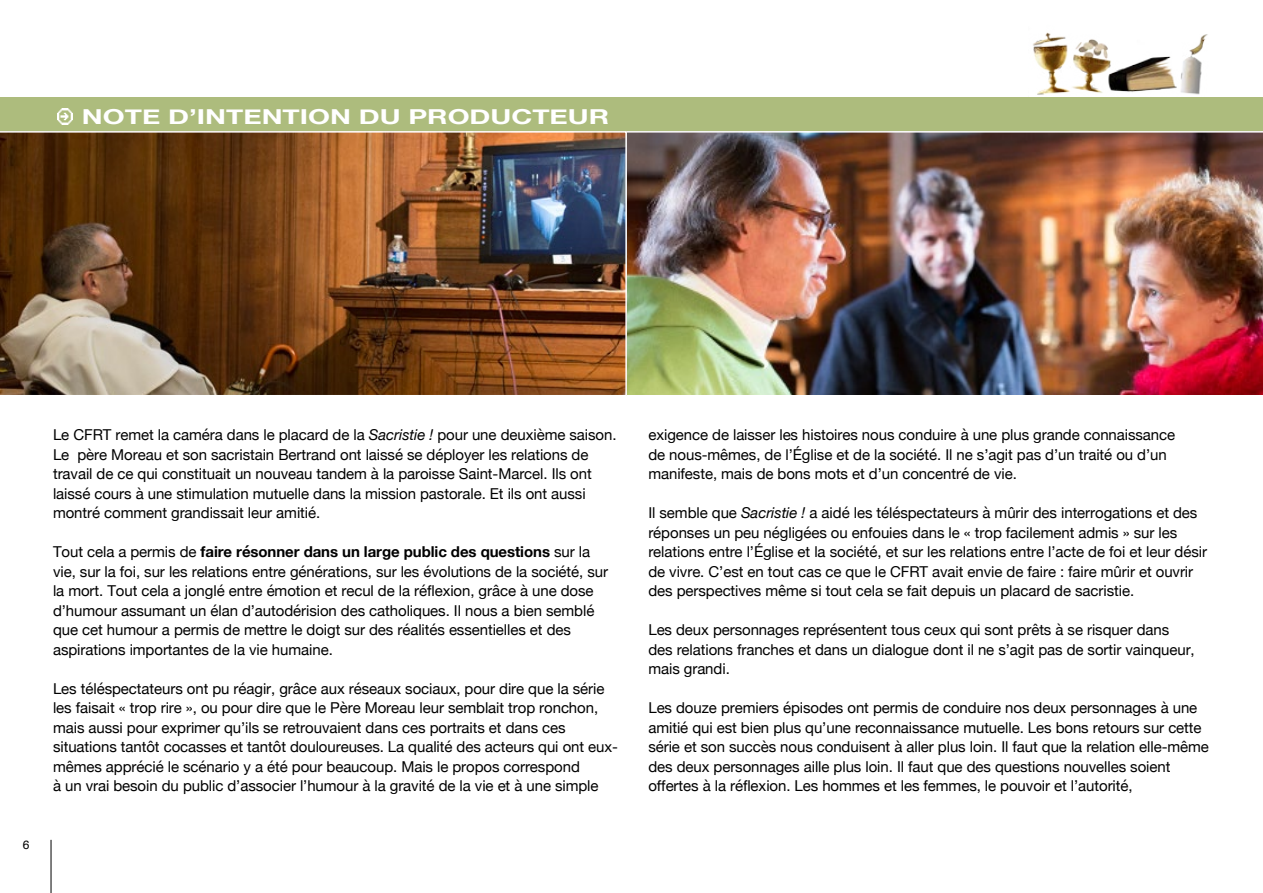
<style>
.page{position:relative;width:1263px;height:893px;background:#fff}
.page>*{position:absolute;margin:0;border:0;box-sizing:border-box;transform-origin:0 0}
.t1{font:700 20.55px "Helvetica Neue";color:#fff;scale:1.37 1}
.t2{font:15px/19.5px "Helvetica Neue";letter-spacing:-.005em;color:#000}
.t3{font:12px "Helvetica";color:#000}
.s1{font-style:italic}
.s2{font-weight:700}
</style>
<div class="page">
<div style="left:0;top:98px;width:1263px;height:34px;background:#adbc7d"></div>
<img style="left:57px;top:108px;width:16px;height:16px">
<hr style="left:51px;top:840px;width:1px;height:53px;background:#000">
<img style="left:1033px;top:32px;width:175px;height:63px">
<img style="left:627px;top:131px;width:636px;height:264px">
<img style="left:0;top:131px;width:627px;height:265px">
<h1 class="t1" style="left:82px;top:100px;width:386px">NOTE D’INTENTION DU PRODUCTEUR</h1>
<p class="t3" style="left:23px;top:835px;width:8px">6</p>
<p class="t2" style="left:53px;top:426px;width:565px">Le CFRT remet la caméra dans le placard de la <span class="s1">Sacristie !</span> pour une deuxième saison.<br>Le père Moreau et son sacristain Bertrand ont laissé se déployer les relations de travail de ce qui constituait un nouveau tandem à la paroisse Saint-Marcel. Ils ont laissé cours à une stimulation mutuelle dans la mission pastorale. Et ils ont aussi montré comment grandissait leur amitié.</p>
<p class="t2" style="left:53px;top:543px;width:556px">Tout cela a permis de <span class="s2">faire résonner dans un large public des questions</span> sur la vie, sur la foi, sur les relations entre générations, sur les évolutions de la société, sur la mort. Tout cela a jonglé entre émotion et recul de la réflexion, grâce à une dose d’humour assumant un élan d’autodérision des catholiques. Il nous a bien semblé que cet humour a permis de mettre le doigt sur des réalités essentielles et des aspirations importantes de la vie humaine.</p>
<p class="t2" style="left:53px;top:679px;width:566px">Les téléspectateurs ont pu réagir, grâce aux réseaux sociaux, pour dire que la série les faisait « trop rire », ou pour dire que le Père Moreau leur semblait trop ronchon, mais aussi pour exprimer qu’ils se retrouvaient dans ces portraits et dans ces situations tantôt cocasses et tantôt douloureuses. La qualité des acteurs qui ont eux&shy;mêmes apprécié le scénario y a été pour beaucoup. Mais le propos correspond<br>à un vrai besoin du public d’associer l’humour à la gravité de la vie et à une simple</p>
<p class="t2" style="left:648px;top:426px;width:528px">exigence de laisser les histoires nous conduire à une plus grande connaissance de nous-mêmes, de l’Église et de la société. Il ne s’agit pas d’un traité ou d’un manifeste, mais de bons mots et d’un concentré de vie.</p>
<p class="t2" style="left:648px;top:504px;width:560px">Il semble que <span class="s1">Sacristie !</span> a aidé les téléspectateurs à mûrir des interrogations et des réponses un peu négligées ou enfouies dans le « trop facilement admis » sur les relations entre l’Église et la société, et sur les relations entre l’acte de foi et leur désir de vivre. C’est en tout cas ce que le CFRT avait envie de faire : faire mûrir et ouvrir des perspectives même si tout cela se fait depuis un placard de sacristie.</p>
<p class="t2" style="left:648px;top:621px;width:548px">Les deux personnages représentent tous ceux qui sont prêts à se risquer dans des relations franches et dans un dialogue dont il ne s’agit pas de sortir vainqueur, mais grandi.</p>
<p class="t2" style="left:648px;top:699px;width:562px">Les douze premiers épisodes ont permis de conduire nos deux personnages à une amitié qui est bien plus qu’une reconnaissance mutuelle. Les bons retours sur cette série et son succès nous conduisent à aller plus loin. Il faut que la relation elle-même des deux personnages aille plus loin. Il faut que des questions nouvelles soient offertes à la réflexion. Les hommes et les femmes, le pouvoir et l’autorité,</p>
</div>
